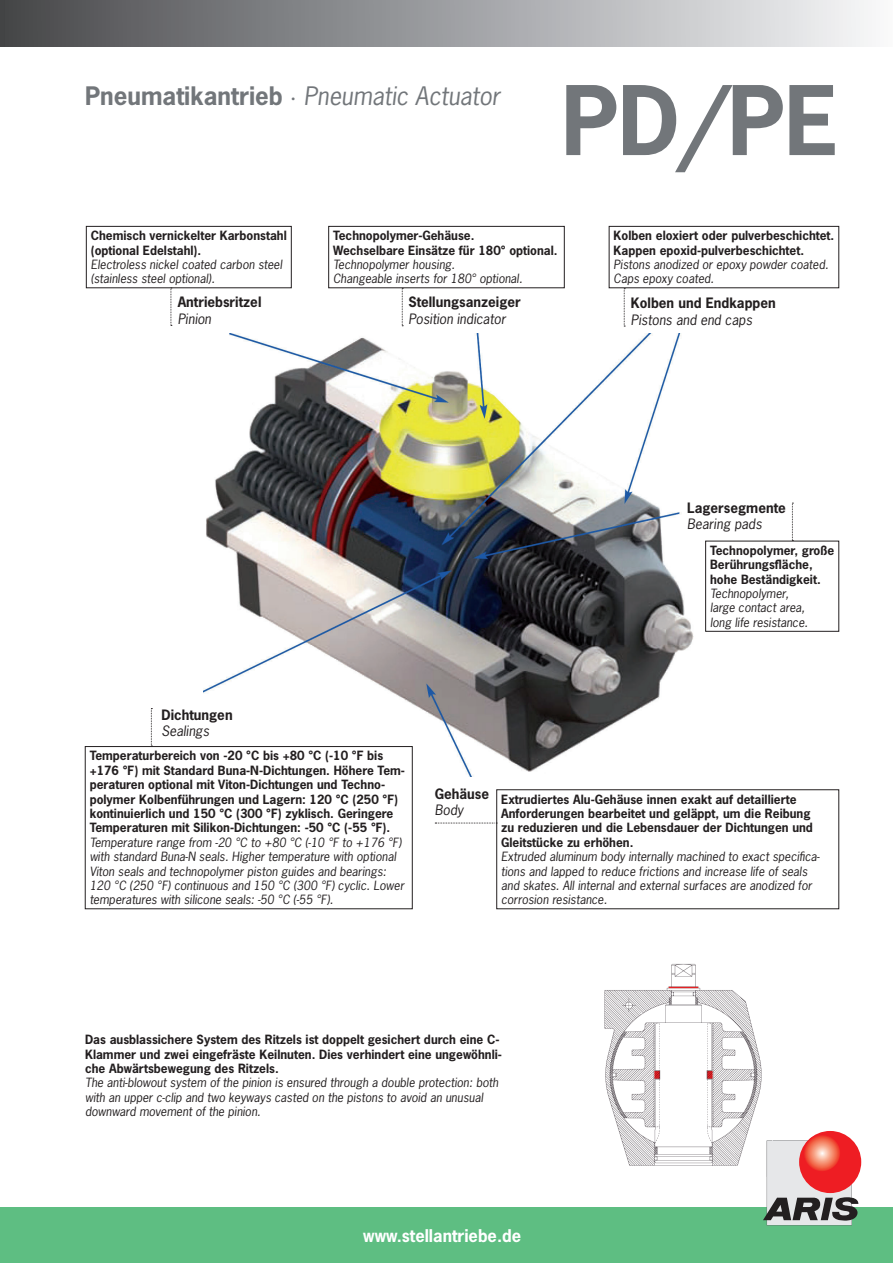
<style>
.page{position:relative;width:893px;height:1263px;background:#fff}
.page>*{position:absolute;margin:0;border:0;box-sizing:border-box;transform-origin:0 0}
.t1{font:700 90px "News Gothic Std";color:#72767a}
.t2{font:italic 24px "News Gothic Std";color:#72767a}
.t3{font:700 16.5px "News Gothic Std";color:#fff}
.t4{font:700 13.5px "News Gothic Std";color:#231f20}
.t5{font:italic 13.5px "News Gothic Std";color:#231f20}
.t6{font:700 12px/14.4px "News Gothic Std";color:#231f20}
.t7{font:italic 12px/14.4px "News Gothic Std";color:#231f20}
.s1{font-weight:700;font-style:normal}
.s2{font-family:"Futura Std";font-weight:500;font-style:normal}
</style>
<div class="page">
<div style="left:0;top:1208px;width:893px;height:55px;background:#5ebe82"></div>
<div style="left:0;top:0;width:893px;height:47px;background:linear-gradient(to right,#46474a,#f7f8fa)"></div>
<div style="left:799px;top:1131px;width:62px;height:62px;background:#ee1d23;border-radius:50%"></div>
<svg style="left:803px;top:1134px;width:37px;height:37px"></svg>
<svg style="left:763px;top:1140px;width:95px;height:85px"></svg>
<hr style="left:0;top:0;width:4px;height:47px;background:#434445">
<img style="left:203px;top:333px;width:491px;height:444px">
<div style="left:86px;top:226px;width:205px;height:62px;border:1px solid #231f20"></div>
<div style="left:328px;top:226px;width:236px;height:62px;border:1px solid #231f20"></div>
<div style="left:609px;top:226px;width:230px;height:62px;border:1px solid #231f20"></div>
<div style="left:496px;top:789px;width:343px;height:120px;border:1px solid #231f20"></div>
<div style="left:85px;top:746px;width:327px;height:163px;border:1px solid #231f20"></div>
<img style="left:604px;top:963px;width:163px;height:214px">
<img style="left:767px;top:1140px;width:5px;height:37px">
<svg style="left:171px;top:288px;width:1px;height:38px"></svg>
<svg style="left:402px;top:288px;width:1px;height:38px"></svg>
<svg style="left:624px;top:288px;width:1px;height:39px"></svg>
<svg style="left:792px;top:503px;width:1px;height:38px"></svg>
<svg style="left:151px;top:708px;width:1px;height:39px"></svg>
<svg style="left:435px;top:823px;width:62px;height:1px"></svg>
<h2 class="t2" style="left:85px;top:80px;width:417px"><span class="s1">Pneumatikantrieb</span> <span class="s2">·</span> Pneumatic Actuator</h2>
<h1 class="t1" style="left:561px;top:61px;width:279px">PD/PE</h1>
<p class="t6" style="left:91px;top:228px;width:198px">Chemisch vernickelter Karbonstahl (optional Edelstahl).</p>
<p class="t7" style="left:91px;top:257px;width:193px">Electroless nickel coated carbon steel (stainless steel optional).</p>
<p class="t4" style="left:178px;top:293px;width:85px">Antriebsritzel</p>
<p class="t5" style="left:178px;top:310px;width:35px">Pinion</p>
<p class="t6" style="left:333px;top:228px;width:226px">Technopolymer-Gehäuse.<br>Wechselbare Einsätze für 180° optional.</p>
<p class="t7" style="left:333px;top:257px;width:191px">Technopolymer housing.<br>Changeable inserts for 180° optional.</p>
<p class="t4" style="left:408px;top:293px;width:114px">Stellungsanzeiger</p>
<p class="t5" style="left:408px;top:310px;width:99px">Position indicator</p>
<p class="t6" style="left:614px;top:228px;width:222px">Kolben eloxiert oder pulverbeschichtet.<br>Kappen epoxid-pulverbeschichtet.</p>
<p class="t7" style="left:614px;top:257px;width:216px">Pistons anodized or epoxy powder coated.<br>Caps epoxy coated.</p>
<p class="t4" style="left:631px;top:294px;width:146px">Kolben und Endkappen</p>
<p class="t5" style="left:631px;top:311px;width:123px">Pistons and end caps</p>
<p class="t4" style="left:162px;top:706px;width:73px">Dichtungen</p>
<p class="t5" style="left:162px;top:722px;width:49px">Sealings</p>
<p class="t4" style="left:687px;top:499px;width:100px">Lagersegmente</p>
<p class="t5" style="left:687px;top:515px;width:76px">Bearing pads</p>
<p class="t6" style="left:710px;top:543px;width:126px">Technopolymer, große<br>Berührungsfläche, hohe Beständigkeit.</p>
<p class="t7" style="left:710px;top:587px;width:99px">Technopolymer, large contact area, long life resistance.</p>
<p class="t6" style="left:90px;top:748px;width:317px">Temperaturbereich von -20 °C bis +80 °C (-10 °F bis +176 °F) mit Standard Buna-N-Dichtungen. Höhere Tem&shy;peraturen optional mit Viton-Dichtungen und Techno&shy;polymer Kolbenführungen und Lagern: 120 °C (250 °F) kontinuierlich und 150 °C (300 °F) zyklisch. Geringere Temperaturen mit Silikon-Dichtungen: -50 °C (-55 °F).</p>
<p class="t7" style="left:90px;top:835px;width:316px">Temperature range from -20 °C to +80 °C (-10 °F to +176 °F) with standard Buna-N seals. Higher temperature with optional Viton seals and technopolymer piston guides and bearings:<br>120 °C (250 °F) continuous and 150 °C (300 °F) cyclic. Lower temperatures with silicone seals: -50 °C (-55 °F).</p>
<p class="t4" style="left:435px;top:784px;width:56px">Gehäuse</p>
<p class="t5" style="left:435px;top:801px;width:30px">Body</p>
<p class="t6" style="left:501px;top:791px;width:313px">Extrudiertes Alu-Gehäuse innen exakt auf detaillierte Anforderungen bearbeitet und geläppt, um die Reibung zu reduzieren und die Lebensdauer der Dichtungen und Gleitstücke zu erhöhen.</p>
<p class="t7" style="left:501px;top:850px;width:320px">Extruded aluminum body internally machined to exact specifica&shy;tions and lapped to reduce frictions and increase life of seals and skates. All internal and external surfaces are anodized for corrosion resistance.</p>
<p class="t6" style="left:85px;top:1032px;width:418px">Das ausblassichere System des Ritzels ist doppelt gesichert durch eine C-<br>Klammer und zwei eingefräste Keilnuten. Dies verhindert eine ungewöhnli&shy;che Abwärtsbewegung des Ritzels.</p>
<p class="t7" style="left:85px;top:1076px;width:415px">The anti-blowout system of the pinion is ensured through a double protection: both with an upper c-clip and two keyways casted on the pistons to avoid an unusual downward movement of the pinion.</p>
<h3 class="t3" style="left:363px;top:1224px;width:159px">www.stellantriebe.de</h3>
</div>
